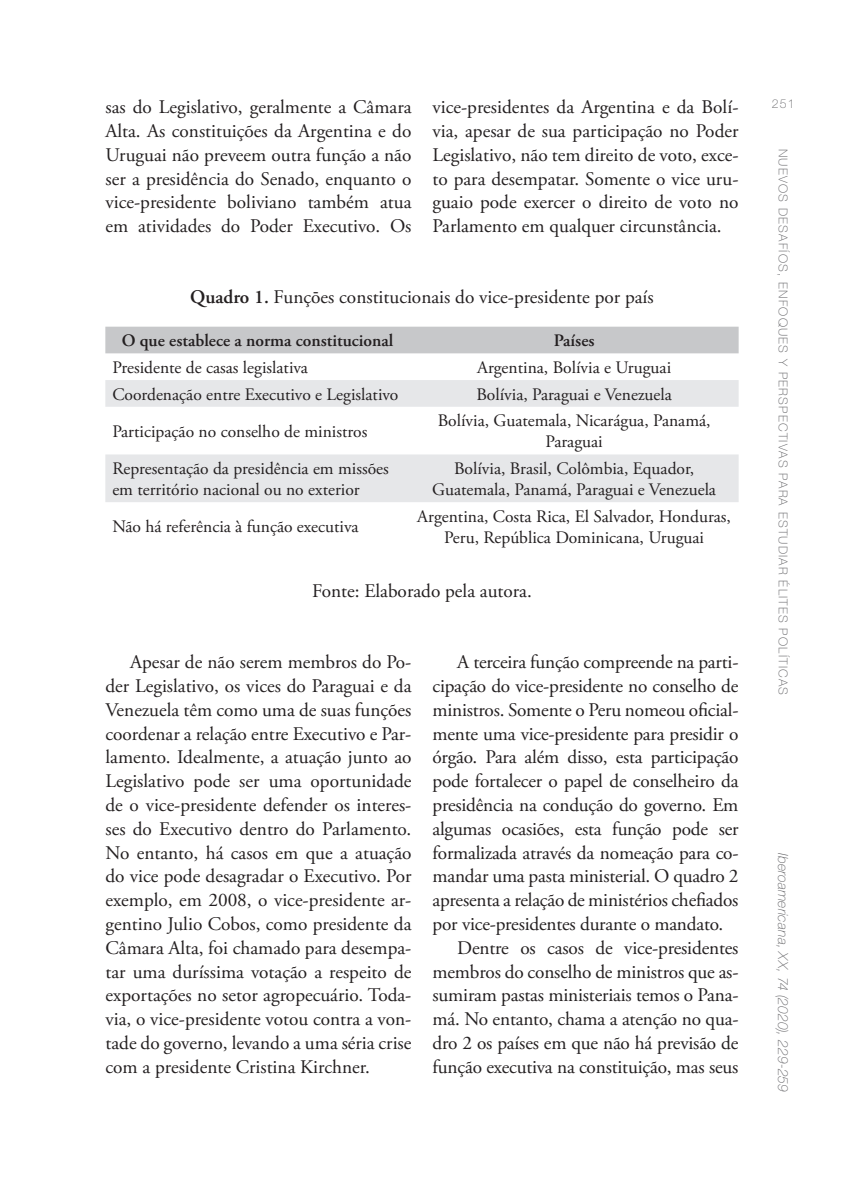
<style>
.page{position:relative;width:844px;height:1191px;background:#fff}
.page>*{position:absolute;margin:0;border:0;box-sizing:border-box;transform-origin:0 0}
.primer-parrafo{font:19.25px/23.8px "Adobe Garamond Pro";letter-spacing:-.01em;color:#231f20;text-align:justify}
.epigrafe-tabla{font:19.25px "Adobe Garamond Pro";color:#231f20}
.pie-imagen{font:19.25px "Adobe Garamond Pro";color:#231f20}
.texto-tabla{font:17.5px/21px "Adobe Garamond Pro";color:#231f20;text-align:center}
.texto-tabla-2{font:600 17.5px "Adobe Garamond Pro";color:#231f20}
.t1{font:italic 100 14px "Helvetica Neue LT Std";letter-spacing:.01em;color:#636366}
.t2{font:100 12.25px "Helvetica Neue LT Std";letter-spacing:.1em;color:#636366}
.s1{font-weight:600}
</style>
<div class="page">
<div style="left:105px;top:327px;width:633px;height:26px;background:#c7c8ca"></div>
<svg style="left:105px;top:380px;width:633px;height:122px;fill:#e6e7e9"></svg>
<p class="primer-parrafo" style="left:105px;top:96px;width:307px">sas do Legislativo, geralmente a Câmara Alta. As constituições da Argentina e do Uruguai não preveem outra função a não ser a presidência do Senado, enquanto o vice-presidente boliviano também atua em atividades do Poder Executivo. Os</p>
<p class="primer-parrafo" style="left:432px;top:96px;width:307px">vice-presidentes da Argentina e da Bolí&shy;via, apesar de sua participação no Poder Legislativo, não tem direito de voto, exce&shy;to para desempatar. Somente o vice uru&shy;guaio pode exercer o direito de voto no Parlamento em qualquer circunstância.</p>
<p class="epigrafe-tabla" style="left:190px;top:285px;width:465px"><span class="s1">Quadro 1.</span> Funçōes constitucionais do vice-presidente por país</p>
<p class="texto-tabla-2" style="left:122px;top:331px;width:273px">O que establece a norma constitucional</p>
<p class="texto-tabla-2" style="left:553px;top:331px;width:42px">Países</p>
<p class="texto-tabla" style="left:112px;top:358px;width:197px">Presidente de casas legislativa</p>
<p class="texto-tabla" style="left:477px;top:358px;width:195px">Argentina, Bolívia e Uruguai</p>
<p class="texto-tabla" style="left:112px;top:384px;width:287px">Coordenação entre Executivo e Legislativo</p>
<p class="texto-tabla" style="left:476px;top:384px;width:197px">Bolívia, Paraguai e Venezuela</p>
<p class="texto-tabla" style="left:112px;top:421px;width:256px">Participação no conselho de ministros</p>
<p class="texto-tabla" style="left:437px;top:411px;width:274px">Bolívia, Guatemala, Nicarágua, Panamá,<br>Paraguai</p>
<p class="texto-tabla" style="left:112px;top:459px;width:278px;text-align:left">Representação da presidência em missões em território nacional ou no exterior</p>
<p class="texto-tabla" style="left:432px;top:459px;width:285px">Bolívia, Brasil, Colômbia, Equador,<br>Guatemala, Panamá, Paraguai e Venezuela</p>
<p class="texto-tabla" style="left:112px;top:517px;width:248px">Não há referência à função executiva</p>
<p class="texto-tabla" style="left:417px;top:506px;width:315px">Argentina, Costa Rica, El Salvador, Honduras,<br>Peru, República Dominicana, Uruguai</p>
<p class="pie-imagen" style="left:312px;top:579px;width:221px">Fonte: Elaborado pela autora.</p>
<p class="primer-parrafo" style="left:105px;top:651px;width:307px;text-indent:25px">Apesar de não serem membros do Po&shy;der Legislativo, os vices do Paraguai e da Venezuela têm como uma de suas funções coordenar a relação entre Executivo e Par&shy;lamento. Idealmente, a atuação junto ao Legislativo pode ser uma oportunidade de o vice-presidente defender os interes&shy;ses do Executivo dentro do Parlamento.<br>No entanto, há casos em que a atuação do vice pode desagradar o Executivo. Por exemplo, em 2008, o vice-presidente ar&shy;gentino Julio Cobos, como presidente da Câmara Alta, foi chamado para desempa&shy;tar uma duríssima votação a respeito de exportações no setor agropecuário. Toda&shy;via, o vice-presidente votou contra a von&shy;tade do governo, levando a uma séria crise com a presidente Cristina Kirchner.</p>
<p class="primer-parrafo" style="left:432px;top:651px;width:307px;text-indent:25px">A terceira função compreende na parti&shy;cipação do vice-presidente no conselho de ministros. Somente o Peru nomeou oficial&shy;mente uma vice-presidente para presidir o órgão. Para além disso, esta participação pode fortalecer o papel de conselheiro da presidência na condução do governo. Em algumas ocasiões, esta função pode ser formalizada através da nomeação para co&shy;mandar uma pasta ministerial. O quadro 2 apresenta a relação de ministérios chefiados por vice-presidentes durante o mandato.</p>
<p class="primer-parrafo" style="left:432px;top:936px;width:307px;text-indent:25px">Dentre os casos de vice-presidentes membros do conselho de ministros que as&shy;sumiram pastas ministeriais temos o Pana&shy;má. No entanto, chama a atenção no qua&shy;dro 2 os países em que não há previsão de função executiva na constituição, mas seus</p>
<p class="t2" style="left:771px;top:97px;width:24px">251</p>
<p class="t2" style="left:790px;top:149px;width:547px;rotate:90deg">NUEVOS DESAFÍOS, ENFOQUES Y PERSPECTIVAS PARA ESTUDIAR ÉLITES POLÍTICAS</p>
<p class="t1" style="left:791px;top:852px;width:240px;rotate:90deg">Iberoamericana, XX, 74 (2020), 229-259</p>
</div>
